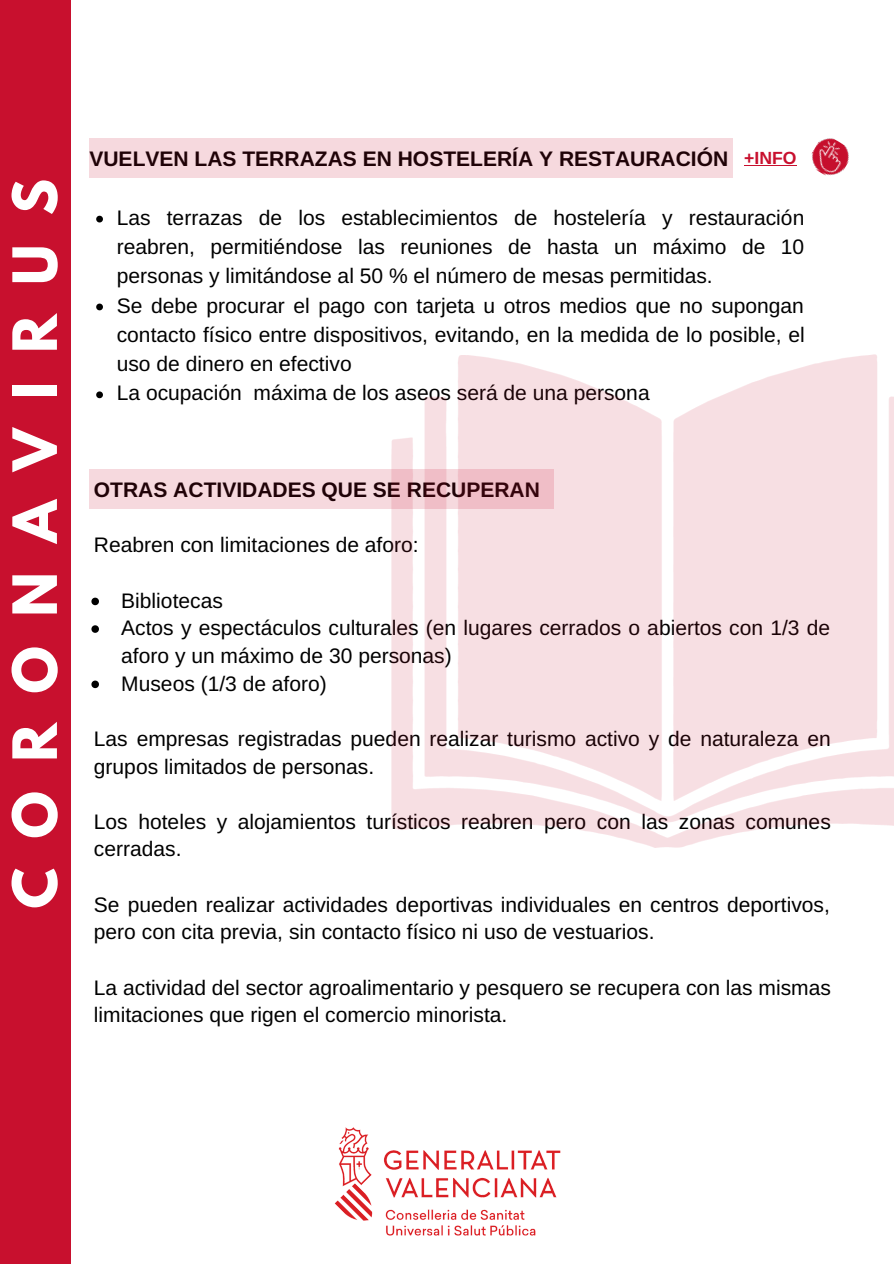
<style>
.page{position:relative;width:894px;height:1264px;background:#fff}
.page>*{position:absolute;margin:0;border:0;box-sizing:border-box;transform-origin:0 0}
.t1{font:700 54px "League Spartan";letter-spacing:.545em;color:#fff}
.t2{font:21px/27.6px "Arimo";color:#000}
.t3{font:700 21px "Arimo";color:#000}
.s1{font-size:17.55px;color:#c8102e}
</style>
<div class="page">
<div style="left:0;top:0;width:71px;height:1263px;background:#c8102e"></div>
<svg style="left:91px;top:597px;width:8px;height:8px"></svg>
<svg style="left:91px;top:625px;width:8px;height:8px"></svg>
<svg style="left:91px;top:680px;width:8px;height:8px"></svg>
<img style="left:334px;top:1127px;width:227px;height:109px">
<svg style="left:96px;top:216px;width:7px;height:6px"></svg>
<svg style="left:96px;top:303px;width:7px;height:7px"></svg>
<svg style="left:96px;top:391px;width:7px;height:7px"></svg>
<div style="left:89px;top:469px;width:464px;height:40px;background:#f6d9de"></div>
<img style="left:391px;top:355px;width:502px;height:492px">
<img style="left:811px;top:138px;width:38px;height:38px">
<hr style="left:744px;top:165px;width:52px;height:1px;background:#c8102e">
<div style="left:89px;top:139px;width:643px;height:39px;background:#f6d9de"></div>
<h1 class="t1" style="left:8px;top:908px;width:731px;rotate:-90deg">CORONAVIRUS</h1>
<p class="t3" style="left:89px;top:147px;width:708px">VUELVEN LAS TERRAZAS EN HOSTELERÍA Y RESTAURACIÓN <span class="s1">+INFO</span></p>
<p class="t2" style="left:117px;top:203px;width:689px;line-height:29.2px">Las terrazas de los establecimientos de hostelería y restauración reabren, permitiéndose las reuniones de hasta un máximo de 10 personas y limitándose al 50 % el número de mesas permitidas.<br>Se debe procurar el pago con tarjeta u otros medios que no supongan contacto físico entre dispositivos, evitando, en la medida de lo posible, el uso de dinero en efectivo<br>La ocupación máxima de los aseos será de una persona</p>
<p class="t3" style="left:94px;top:478px;width:447px">OTRAS ACTIVIDADES QUE SE RECUPERAN</p>
<p class="t2" style="left:94px;top:531px;width:326px">Reabren con limitaciones de aforo:</p>
<p class="t2" style="left:121px;top:586px;width:710px">Bibliotecas<br>Actos y espectáculos culturales (en lugares cerrados o abiertos con 1/3 de aforo y un máximo de 30 personas)<br>Museos (1/3 de aforo)</p>
<p class="t2" style="left:94px;top:724px;width:738px">Las empresas registradas pueden realizar turismo activo y de naturaleza en grupos limitados de personas.</p>
<p class="t2" style="left:94px;top:807px;width:738px">Los hoteles y alojamientos turísticos reabren pero con las zonas comunes cerradas.</p>
<p class="t2" style="left:94px;top:890px;width:737px">Se pueden realizar actividades deportivas individuales en centros deportivos, pero con cita previa, sin contacto físico ni uso de vestuarios.</p>
<p class="t2" style="left:94px;top:973px;width:738px">La actividad del sector agroalimentario y pesquero se recupera con las mismas limitaciones que rigen el comercio minorista.</p>
</div>
